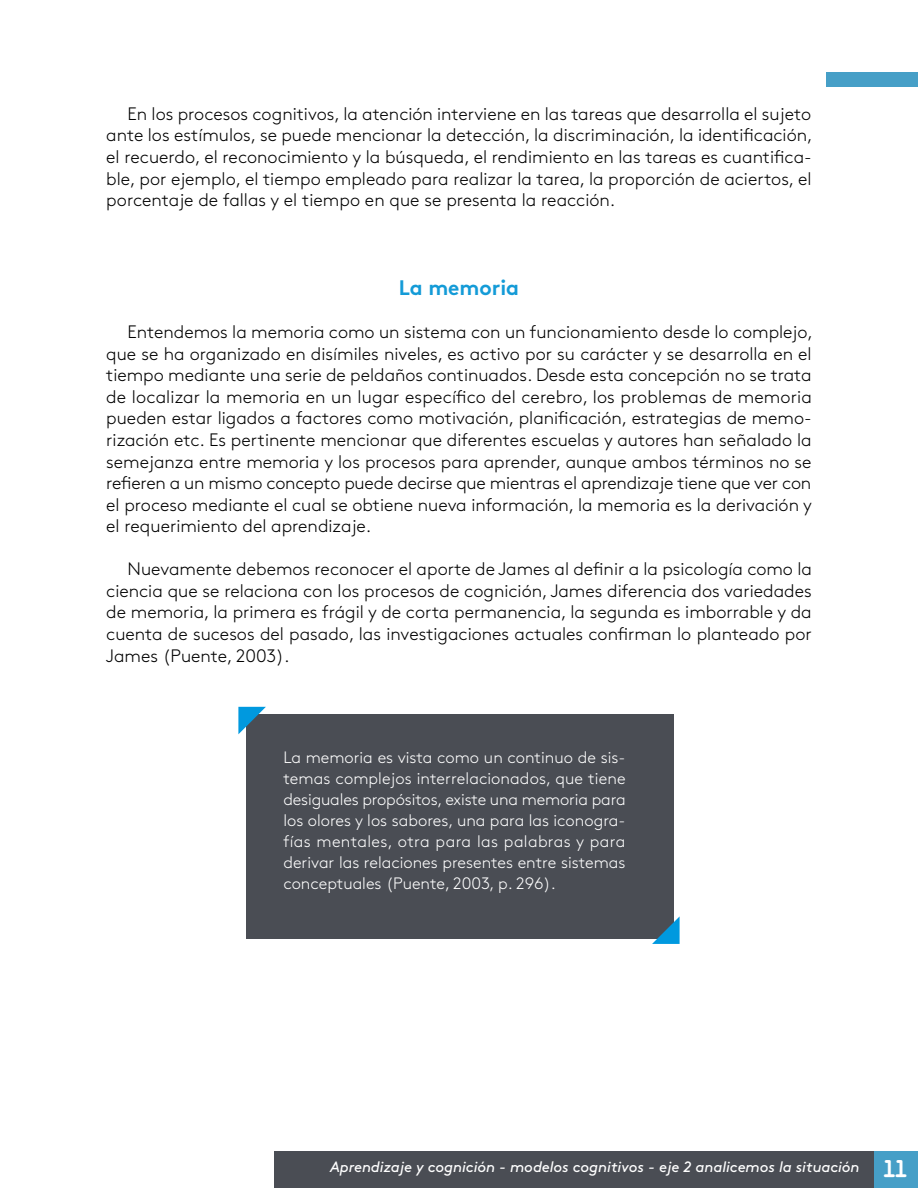
<style>
.page{position:relative;width:918px;height:1188px;background:#fff}
.page>*{position:absolute;margin:0;border:0;box-sizing:border-box;transform-origin:0 0}
.t1{font:21px "Brown Std Bold Alt";color:#149bd7}
.t2{font:300 18px/21.6px "Brown Std";color:#000;text-align:justify}
.t3{font:300 16.5px/21px "Brown Std";color:#fff;text-align:justify}
.t4{font:italic 15px "Brown Std";letter-spacing:-.005em;color:#fff}
.s1{font-family:"Areandina Voz";font-style:normal;font-size:24px}
</style>
<div class="page">
<div style="left:826px;top:72px;width:92px;height:15px;background:#469fc7"></div>
<div style="left:873px;top:1151px;width:45px;height:37px;background:#469fc7"></div>
<div style="left:274px;top:1151px;width:599px;height:37px;background:#4a4d54"></div>
<div style="left:246px;top:714px;width:428px;height:225px;background:#4a4d54"></div>
<svg style="left:238px;top:707px;width:28px;height:27px"></svg>
<svg style="left:652px;top:916px;width:28px;height:28px"></svg>
<p class="t2" style="left:106px;top:103px;width:708px;text-indent:21px">En los procesos cognitivos, la atención interviene en las tareas que desarrolla el sujeto ante los estímulos, se puede mencionar la detección, la discriminación, la identificación, el recuerdo, el reconocimiento y la búsqueda, el rendimiento en las tareas es cuantifica&shy;ble, por ejemplo, el tiempo empleado para realizar la tarea, la proporción de aciertos, el porcentaje de fallas y el tiempo en que se presenta la reacción .</p>
<p class="t1" style="left:399px;top:275px;width:122px">La memoria</p>
<p class="t2" style="left:106px;top:321px;width:708px;text-indent:21px">Entendemos la memoria como un sistema con un funcionamiento desde lo complejo, que se ha organizado en disímiles niveles, es activo por su carácter y se desarrolla en el tiempo mediante una serie de peldaños continuados . Desde esta concepción no se trata de localizar la memoria en un lugar específico del cerebro, los problemas de memoria pueden estar ligados a factores como motivación, planificación, estrategias de memo&shy;rización etc . Es pertinente mencionar que diferentes escuelas y autores han señalado la semejanza entre memoria y los procesos para aprender, aunque ambos términos no se refieren a un mismo concepto puede decirse que mientras el aprendizaje tiene que ver con el proceso mediante el cual se obtiene nueva información, la memoria es la derivación y el requerimiento del aprendizaje .</p>
<p class="t2" style="left:106px;top:559px;width:707px;text-indent:21px">Nuevamente debemos reconocer el aporte de James al definir a la psicología como la ciencia que se relaciona con los procesos de cognición, James diferencia dos variedades de memoria, la primera es frágil y de corta permanencia, la segunda es imborrable y da cuenta de sucesos del pasado, las investigaciones actuales confirman lo planteado por James (Puente, 2003) .</p>
<p class="t3" style="left:283px;top:747px;width:344px">La memoria es vista como un continuo de sis&shy;temas complejos interrelacionados, que tiene desiguales propósitos, existe una memoria para los olores y los sabores, una para las iconogra&shy;fías mentales, otra para las palabras y para derivar las relaciones presentes entre sistemas conceptuales (Puente, 2003, p . 296) .</p>
<p class="t4" style="left:330px;top:1158px;width:578px">Aprendizaje y cognición - modelos cognitivos - eje 2 analicemos la situación <span class="s1">11</span></p>
</div>
